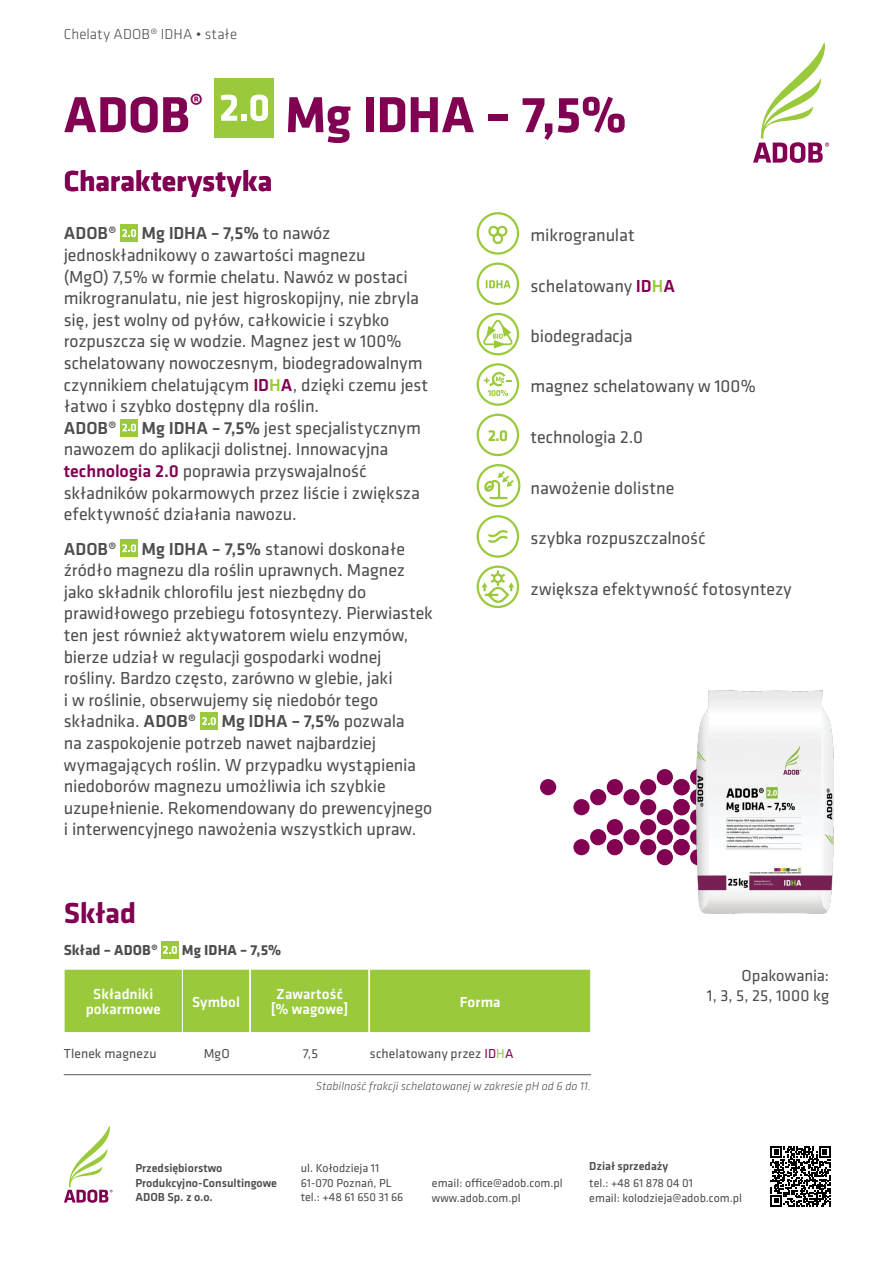
<style>
.page{position:relative;width:893px;height:1263px;background:#fff}
.page>*{position:absolute;margin:0;border:0;box-sizing:border-box;transform-origin:0 0}
.t1{font:700 52.5px "Klavika";letter-spacing:-.01em;color:#810052}
.t2{font:700 30px "Klavika";letter-spacing:-.005em;color:#810052}
.t3{font:18px/21.6px "Klavika";letter-spacing:-.005em;color:#4d4d4f}
.t4{font:500 18px "Klavika";color:#4d4d4f}
.t5{font:16.5px/19.8px "Klavika";color:#4d4d4f;text-align:right}
.t6{font:500 15px/15px "Klavika";letter-spacing:.01em;color:#fff;text-align:center}
.t7{font:300 15px "Klavika";letter-spacing:.01em;color:#4d4d4f}
.t8{font:700 15px "Klavika";letter-spacing:.005em;color:#4d4d4f}
.t9{font:13.5px "Klavika";letter-spacing:.01em;color:#4d4d4f}
.t10{font:12px/14.4px "Klavika";color:#4d4d4f}
.t11{font:500 12px/14.4px "Klavika";color:#4d4d4f}
.t12{font:italic 300 12px "Klavika";letter-spacing:.005em;color:#4d4d4f}
.s1{font-weight:500}
.s2{font-weight:500;color:#810052}
.s3{font-weight:500;color:#9aca3c}
.s4{color:#810052}
.s5{color:#9aca3c}
</style>
<div class="page">
<svg style="left:753px;top:42px;width:76px;height:121px"></svg>
<svg style="left:64px;top:1126px;width:49px;height:77px"></svg>
<div style="left:161px;top:941px;width:18px;height:18px;background:#9aca3c"></div>
<svg style="left:163px;top:946px;width:14px;height:8px"></svg>
<div style="left:477px;top:212px;width:42px;height:43px;border:2px solid #9aca3c;border-radius:50%"></div>
<svg style="left:488px;top:225px;width:19px;height:20px"></svg>
<div style="left:477px;top:262px;width:42px;height:43px;border:2px solid #9aca3c;border-radius:50%"></div>
<svg style="left:486px;top:280px;width:25px;height:8px"></svg>
<div style="left:477px;top:313px;width:42px;height:42px;border:2px solid #9aca3c;border-radius:50%"></div>
<svg style="left:481px;top:318px;width:32px;height:31px"></svg>
<div style="left:477px;top:363px;width:42px;height:43px;border:2px solid #9aca3c;border-radius:50%"></div>
<svg style="left:484px;top:372px;width:28px;height:24px"></svg>
<div style="left:477px;top:414px;width:42px;height:42px;border:2px solid #9aca3c;border-radius:50%"></div>
<svg style="left:488px;top:430px;width:19px;height:11px"></svg>
<div style="left:477px;top:464px;width:43px;height:43px;border:2px solid #9aca3c;border-radius:50%"></div>
<svg style="left:482px;top:469px;width:34px;height:31px"></svg>
<div style="left:477px;top:515px;width:42px;height:43px;border:2px solid #9aca3c;border-radius:50%"></div>
<svg style="left:488px;top:530px;width:20px;height:13px"></svg>
<div style="left:477px;top:565px;width:42px;height:43px;border:2px solid #9aca3c;border-radius:50%"></div>
<svg style="left:481px;top:571px;width:33px;height:35px"></svg>
<div style="left:494px;top:574px;width:8px;height:8px;background:#fff;border-radius:50%"></div>
<div style="left:493px;top:573px;width:10px;height:10px;border:2px solid #9aca3c;border-radius:50%"></div>
<div style="left:214px;top:78px;width:60px;height:60px;background:#9aca3c"></div>
<svg style="left:221px;top:95px;width:16px;height:26px"></svg>
<div style="left:241px;top:114px;width:6px;height:7px;background:#fff"></div>
<svg style="left:250px;top:95px;width:18px;height:26px"></svg>
<div style="left:120px;top:225px;width:18px;height:17px;background:#9aca3c"></div>
<svg style="left:122px;top:229px;width:14px;height:8px"></svg>
<div style="left:120px;top:419px;width:18px;height:17px;background:#9aca3c"></div>
<svg style="left:122px;top:424px;width:14px;height:7px"></svg>
<div style="left:120px;top:540px;width:18px;height:17px;background:#9aca3c"></div>
<svg style="left:122px;top:544px;width:14px;height:8px"></svg>
<div style="left:200px;top:712px;width:18px;height:18px;background:#9aca3c"></div>
<svg style="left:202px;top:717px;width:14px;height:8px"></svg>
<div style="left:64px;top:969px;width:118px;height:63px;background:#9aca3c"></div>
<div style="left:64px;top:969px;width:119px;height:64px;border:1px solid #fff"></div>
<div style="left:182px;top:969px;width:68px;height:63px;background:#9aca3c"></div>
<div style="left:182px;top:969px;width:68px;height:64px;border:1px solid #fff"></div>
<div style="left:250px;top:969px;width:119px;height:63px;background:#9aca3c"></div>
<div style="left:250px;top:969px;width:119px;height:64px;border:1px solid #fff"></div>
<div style="left:370px;top:969px;width:221px;height:63px;background:#9aca3c"></div>
<div style="left:369px;top:969px;width:222px;height:64px;border:1px solid #fff"></div>
<hr style="left:64px;top:1074px;width:119px;height:1px;background:#58595b">
<hr style="left:183px;top:1074px;width:68px;height:1px;background:#58595b">
<hr style="left:251px;top:1074px;width:119px;height:1px;background:#58595b">
<hr style="left:370px;top:1074px;width:221px;height:1px;background:#58595b">
<div style="left:673px;top:819px;width:17px;height:16px;background:#810052;border-radius:50%"></div>
<div style="left:657px;top:849px;width:16px;height:16px;background:#810052;border-radius:50%"></div>
<div style="left:590px;top:829px;width:16px;height:16px;background:#810052;border-radius:50%"></div>
<div style="left:623px;top:829px;width:17px;height:16px;background:#810052;border-radius:50%"></div>
<div style="left:657px;top:829px;width:16px;height:16px;background:#810052;border-radius:50%"></div>
<div style="left:657px;top:809px;width:16px;height:16px;background:#810052;border-radius:50%"></div>
<div style="left:590px;top:789px;width:16px;height:16px;background:#810052;border-radius:50%"></div>
<div style="left:623px;top:789px;width:17px;height:16px;background:#810052;border-radius:50%"></div>
<div style="left:657px;top:769px;width:16px;height:16px;background:#810052;border-radius:50%"></div>
<div style="left:573px;top:839px;width:17px;height:16px;background:#810052;border-radius:50%"></div>
<div style="left:607px;top:839px;width:16px;height:16px;background:#810052;border-radius:50%"></div>
<div style="left:640px;top:839px;width:16px;height:16px;background:#810052;border-radius:50%"></div>
<div style="left:673px;top:839px;width:17px;height:16px;background:#810052;border-radius:50%"></div>
<div style="left:607px;top:819px;width:16px;height:16px;background:#810052;border-radius:50%"></div>
<div style="left:640px;top:819px;width:16px;height:16px;background:#810052;border-radius:50%"></div>
<div style="left:573px;top:799px;width:17px;height:16px;background:#810052;border-radius:50%"></div>
<div style="left:640px;top:799px;width:16px;height:16px;background:#810052;border-radius:50%"></div>
<div style="left:673px;top:799px;width:17px;height:16px;background:#810052;border-radius:50%"></div>
<div style="left:540px;top:779px;width:16px;height:16px;background:#810052;border-radius:50%"></div>
<div style="left:607px;top:779px;width:16px;height:16px;background:#810052;border-radius:50%"></div>
<div style="left:640px;top:779px;width:16px;height:16px;background:#810052;border-radius:50%"></div>
<div style="left:673px;top:779px;width:17px;height:16px;background:#810052;border-radius:50%"></div>
<img style="left:689px;top:690px;width:145px;height:224px">
<svg style="left:770px;top:1146px;width:60px;height:60px"></svg>
<p class="t7" style="left:64px;top:26px;width:175px">Chelaty ADOB® IDHA • stałe</p>
<h1 class="t1" style="left:64px;top:86px;width:141px">ADOB<sup>®</sup></h1>
<h1 class="t1" style="left:285px;top:86px;width:343px">Mg IDHA – 7,5%</h1>
<h2 class="t2" style="left:64px;top:164px;width:210px">Charakterystyka</h2>
<p class="t4" style="left:64px;top:224px;width:54px">ADOB®</p>
<p class="t3" style="left:64px;top:223px;width:366px;text-indent:78px"><span class="s1">Mg IDHA – 7,5%</span> to nawóz jednoskładnikowy o zawartości magnezu<br>(MgO) 7,5% w formie chelatu. Nawóz w postaci mikrogranulatu, nie jest higroskopijny, nie zbryla się, jest wolny od pyłów, całkowicie i szybko rozpuszcza się w wodzie. Magnez jest w 100% schelatowany nowoczesnym, biodegradowalnym czynnikiem chelatującym <span class="s2">ID</span><span class="s3">H</span><span class="s2">A</span>, dzięki czemu jest łatwo i szybko dostępny dla roślin.</p>
<p class="t4" style="left:64px;top:418px;width:54px">ADOB®</p>
<p class="t3" style="left:64px;top:417px;width:359px;text-indent:78px"><span class="s1">Mg IDHA – 7,5%</span> jest specjalistycznym nawozem do aplikacji dolistnej. Innowacyjna <span class="s2">technologia 2.0</span> poprawia przyswajalność składników pokarmowych przez liście i zwiększa efektywność działania nawozu.</p>
<p class="t4" style="left:64px;top:539px;width:54px">ADOB®</p>
<p class="t3" style="left:64px;top:538px;width:371px;text-indent:78px"><span class="s1">Mg IDHA – 7,5%</span> stanowi doskonałe źródło magnezu dla roślin uprawnych. Magnez jako składnik chlorofilu jest niezbędny do prawidłowego przebiegu fotosyntezy. Pierwiastek ten jest również aktywatorem wielu enzymów, bierze udział w regulacji gospodarki wodnej rośliny. Bardzo często, zarówno w glebie, jaki<br>i w roślinie, obserwujemy się niedobór tego składnika. <span class="s1">ADOB®</span></p>
<p class="t3" style="left:64px;top:711px;width:370px;text-indent:158px"><span class="s1">Mg IDHA – 7,5%</span> pozwala<br>na zaspokojenie potrzeb nawet najbardziej wymagających roślin. W przypadku wystąpienia niedoborów magnezu umożliwia ich szybkie uzupełnienie. Rekomendowany do prewencyjnego i interwencyjnego nawożenia wszystkich upraw.</p>
<h2 class="t2" style="left:64px;top:896px;width:74px">Skład</h2>
<p class="t8" style="left:64px;top:942px;width:96px">Skład – ADOB®</p>
<p class="t8" style="left:182px;top:942px;width:101px">Mg IDHA – 7,5%</p>
<p class="t3" style="left:531px;top:225px;width:106px">mikrogranulat</p>
<p class="t3" style="left:531px;top:275px;width:146px">schelatowany <span class="s2">ID</span><span class="s3">H</span><span class="s2">A</span></p>
<p class="t3" style="left:531px;top:325px;width:104px">biodegradacja</p>
<p class="t3" style="left:531px;top:376px;width:227px">magnez schelatowany w 100%</p>
<p class="t3" style="left:531px;top:426px;width:114px">technologia 2.0</p>
<p class="t3" style="left:531px;top:477px;width:145px">nawożenie dolistne</p>
<p class="t3" style="left:531px;top:528px;width:177px">szybka rozpuszczalność</p>
<p class="t3" style="left:531px;top:578px;width:263px">zwiększa efektywność fotosyntezy</p>
<p class="t6" style="left:86px;top:987px;width:76px">Składniki pokarmowe</p>
<p class="t6" style="left:192px;top:994px;width:49px">Symbol</p>
<p class="t6" style="left:271px;top:987px;width:79px">Zawartość [% wagowe]</p>
<p class="t6" style="left:460px;top:994px;width:42px">Forma</p>
<p class="t9" style="left:64px;top:1046px;width:94px">Tlenek magnezu</p>
<p class="t9" style="left:204px;top:1046px;width:28px">MgO</p>
<p class="t9" style="left:303px;top:1046px;width:17px">7,5</p>
<p class="t9" style="left:370px;top:1046px;width:145px">schelatowany przez <span class="s4">ID</span><span class="s5">H</span><span class="s4">A</span></p>
<p class="t12" style="left:316px;top:1079px;width:277px">Stabilność frakcji schelatowanej w zakresie pH od 6 do 11.</p>
<p class="t5" style="left:707px;top:966px;width:124px">Opakowania:<br>1, 3, 5, 25, 1000 kg</p>
<p class="t11" style="left:135px;top:1161px;width:143px">Przedsiębiorstwo<br>Produkcyjno-Consultingowe<br>ADOB Sp. z o.o.</p>
<p class="t10" style="left:301px;top:1161px;width:104px">ul. Kołodzieja 11<br>61-070 Poznań, PL tel.: +48 61 650 31 66</p>
<p class="t11" style="left:589px;top:1159px;width:80px">Dział sprzedaży</p>
<p class="t10" style="left:432px;top:1176px;width:132px">email: office@adob.com.pl www.adob.com.pl</p>
<p class="t10" style="left:589px;top:1176px;width:154px">tel.: +48 61 878 04 01<br>email: kolodzieja@adob.com.pl</p>
</div>
